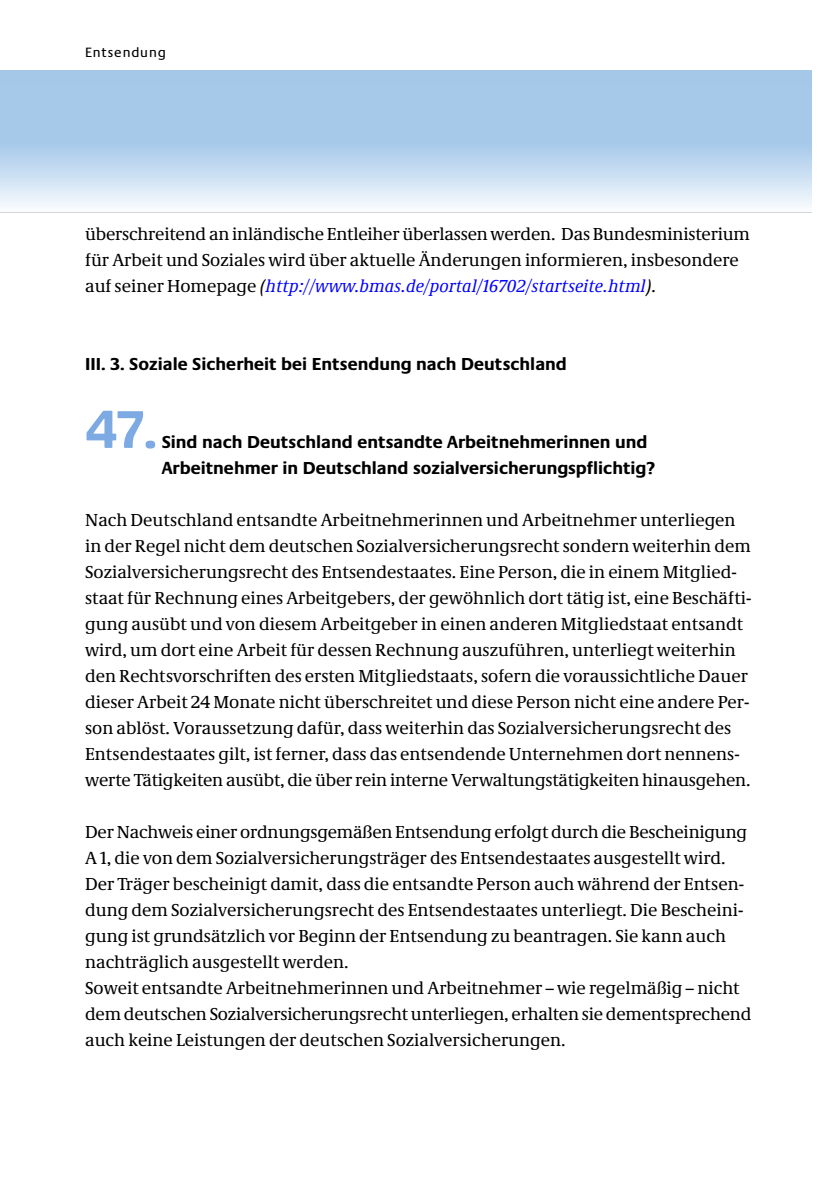
<style>
.page{position:relative;width:840px;height:1191px;background:#fff}
.page>*{position:absolute;margin:0;border:0;box-sizing:border-box;transform-origin:0 0}
.t1{font:700 55px "Neue Praxis";color:#7eaae3}
.t2{font:18px/26px "Neue Demos";color:#000}
.t3{font:700 18px/26px "Neue Praxis";color:#000}
.t4{font:14px "Neue Praxis";letter-spacing:.06em;color:#000}
.s1{font-style:italic}
.s2{font-style:italic;color:#00f}
</style>
<div class="page">
<svg style="left:0;top:85px;width:811px;height:128px;background:#bcd6ef"></svg>
<p class="t4" style="left:85px;top:47px;width:82px">Entsendung</p>
<p class="t2" style="left:85px;top:222px;width:666px">überschreitend an inländische Entleiher überlassen werden. Das Bundesminister ium für Arbeit und Soziales wird über aktuelle Änderungen informieren, insbesondere auf seiner Homepage <span class="s1">(</span><span class="s2">http://www.bmas.de/portal/16702/startseite.html</span><span class="s1">).</span></p>
<p class="t3" style="left:85px;top:352px;width:483px">III. 3. Soziale Sicherheit bei Entsendung nach Deutschland</p>
<h1 class="t1" style="left:85px;top:409px;width:74px">47.</h1>
<p class="t3" style="left:162px;top:430px;width:495px">Sind nach Deutschland entsandte Arbeitnehmerinnen und<br>A rbeitnehmer in Deutschland sozialversicherungspflichtig?</p>
<p class="t2" style="left:85px;top:508px;width:667px">Nach Deutschland entsandte Arbeitnehmerinnen und Arbeitnehmer unterliegen in der Regel nicht dem deutschen Sozialversicherungsrecht sondern weiterhin dem Sozialversicherungsrecht des Entsendestaates. Eine Person, die in einem Mitglied&shy;staat für Rechnung eines Arbeitgebers, der gewöhnlich dort tätig ist, eine Beschäfti&shy;gung ausübt und von diesem Arbeitgeber in einen anderen Mitgliedstaat entsandt wird, um dort eine Arbeit für dessen Rechnung auszuführen, unterliegt weiterhin den Rechtsvorschriften des ersten Mitgliedstaats, sofern die voraussichtliche Dauer dieser Arbeit 24 Monate nicht überschreitet und diese Person nicht eine andere Per&shy;son ablöst. Voraussetzung dafür, dass weiterhin das Sozialversicherungsrecht des Entsendestaates gilt, ist ferner, dass das entsendende Unternehmen dort nennens&shy;werte Tätigkeiten ausübt, die über rein interne Verwaltungstätigkeiten hinausgehen.</p>
<p class="t2" style="left:85px;top:820px;width:667px">Der Nachweis einer ordnungsgemäßen Entsendung erfolgt durch die Bescheinigung A 1, die von dem Sozialversicherungsträger des Entsendestaates ausgestellt wird.<br>Der Träger bescheinigt damit, dass die entsandte Person auch während der Entsen&shy;dung dem Sozialversicherungsrecht des Entsendestaates unterliegt. Die Bescheini&shy;gung ist grundsätzlich vor Beginn der Entsendung zu beantragen. Sie kann auch nachträglich ausgestellt werden.<br>Soweit entsandte Arbeitnehmerinnen und Arbeitnehmer – wie regelmäßig – nicht dem deutschen Sozialver sicherungsrecht unterliegen, erhalten sie dementsprechend auch keine Leistungen der deutschen Sozialversicherungen.</p>
</div>
